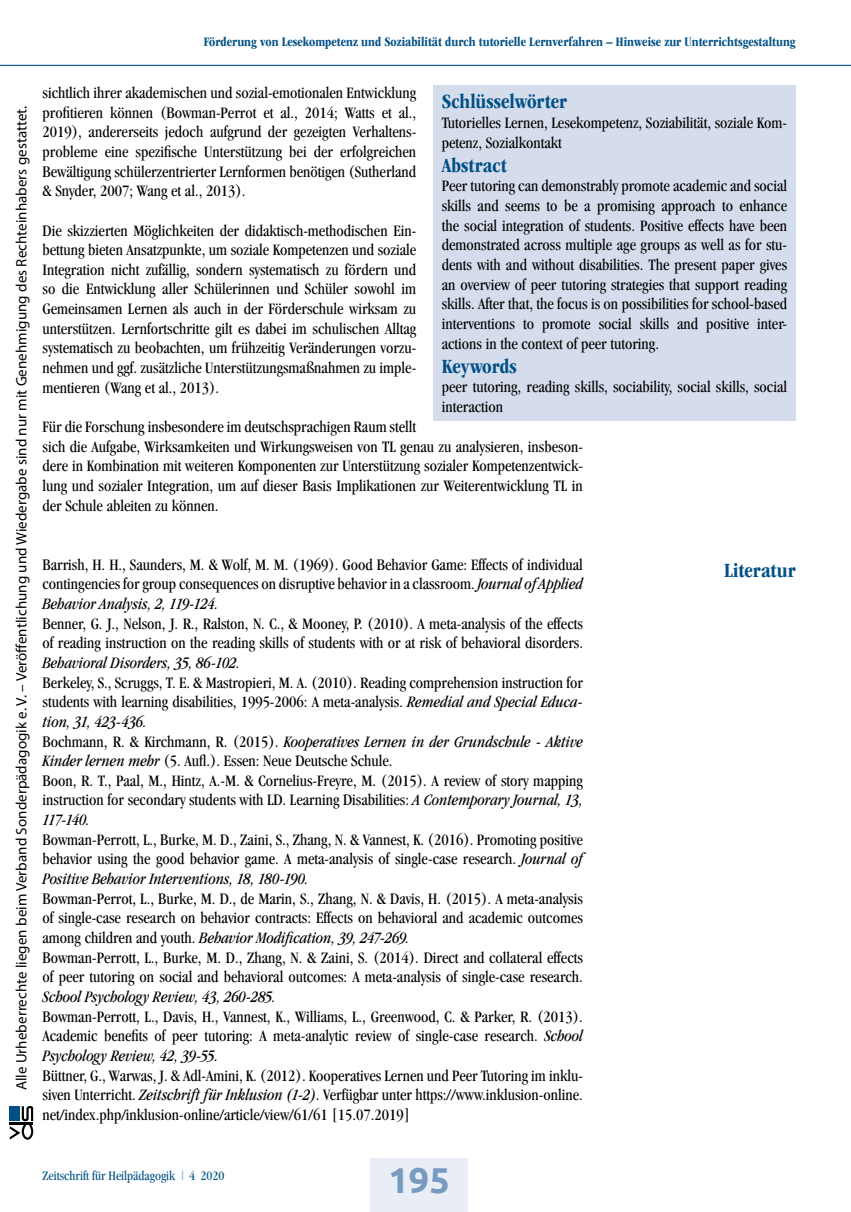
<style>
.page{position:relative;width:851px;height:1212px;background:#fff}
.page>*{position:absolute;margin:0;border:0;box-sizing:border-box;transform-origin:0 0}
.t1{font:700 36px "Ubuntu";color:#799ac0}
.t2{font:900 27px "Myriad Pro";color:#799ac0}
.t3{font:700 condensed 21px "ITC Garamond Std";color:#005086}
.t4{font:condensed 16.5px/19.6px "Garamond";color:#000;text-align:justify}
.t5{font:italic condensed 16.5px "Garamond";color:#000}
.t6{font:15px "Myriad Pro";letter-spacing:.005em;color:#000}
.t7{font:700 condensed 13.5px "ITC Garamond Std";color:#005086}
.t8{font:condensed 13.5px "Garamond";color:#005086}
.s1{font-style:italic}
.s2{color:#799ac0}
</style>
<div class="page">
<svg style="left:10px;top:1106px;width:23px;height:34px"></svg>
<div style="left:370px;top:1158px;width:98px;height:54px;background:#e9edf5"></div>
<hr style="left:0;top:65px;width:850px;height:1px;background:#005086">
<div style="left:433px;top:85px;width:362px;height:335px;background:#d5ddec"></div>
<p class="t7" style="left:204px;top:34px;width:593px">Förderung von Lesekompetenz und Soziabilität durch tutorielle Lernverfahren – Hinweise zur Unterrichtsgestaltung</p>
<p class="t6" style="left:12px;top:1090px;width:986px;rotate:-90deg">Alle Urheberrechte liegen beim Verband Sonderpädagogik e. V. – Veröffentlichung und Wiedergabe sind nur mit Genehmigung des Rechteinhabers gestattet.</p>
<p class="t4" style="left:43px;top:83px;width:375px">sichtlich ihrer akademischen und sozial-emotionalen Entwicklung profitieren können (Bowman-Perrot et al., 2014; Watts et al., 2019), andererseits jedoch aufgrund der gezeigten Verhaltens&shy;probleme eine spezifische Unterstützung bei der erfolgreichen Bewältigung schülerzentrierter Lernformen benötigen (Sutherland &amp; Snyder, 2007; Wang et al., 2013).</p>
<p class="t4" style="left:43px;top:220px;width:375px">Die skizzierten Möglichkeiten der didaktisch-methodischen Ein&shy;bettung bieten Ansatzpunkte, um soziale Kompetenzen und soziale Integration nicht zufällig, sondern systematisch zu fördern und so die Entwicklung aller Schülerinnen und Schüler sowohl im Gemeinsamen Lernen als auch in der Förderschule wirksam zu unterstützen. Lernfortschritte gilt es dabei im schulischen Alltag systematisch zu beobachten, um frühzeitig Veränderungen vorzu&shy;nehmen und ggf. zusätzliche Unterstützungsmaßnahmen zu imple&shy;mentieren (Wang et al., 2013).</p>
<p class="t4" style="left:43px;top:417px;width:542px;text-align:left">Für die Forschung insbesondere im deutschsprachigen Raum stellt<br>sich die Aufgabe, Wirksamkeiten und Wirkungsweisen von TL genau zu analysieren, insbeson&shy;dere in Kombination mit weiteren Komponenten zur Unterstützung sozialer Kompetenzentwick&shy;lung und sozialer Integration, um auf dieser Basis Implikationen zur Weiterentwicklung TL in der Schule ableiten zu können.</p>
<p class="t3" style="left:441px;top:90px;width:127px">Schlüsselwörter</p>
<p class="t4" style="left:441px;top:113px;width:347px">Tutorielles Lernen, Lesekompetenz, Soziabilität, soziale Kom&shy;petenz, Sozialkontakt</p>
<p class="t3" style="left:441px;top:153px;width:67px">Abstract</p>
<p class="t4" style="left:441px;top:176px;width:347px">Peer tutoring can demonstrably promote academic and social skills and seems to be a promising approach to enhance the social integration of students. Positive effects have been demonstrated across multiple age groups as well as for stu&shy;dents with and without disabilities. The present paper gives an overview of peer tutoring strategies that support reading skills. After that, the focus is on possibilities for school-based interventions to promote social skills and positive inter&shy;actions in the context of peer tutoring.</p>
<p class="t3" style="left:441px;top:354px;width:76px">Keywords</p>
<p class="t4" style="left:441px;top:377px;width:347px">peer tutoring, reading skills, sociability, social skills, social interaction</p>
<p class="t4" style="left:43px;top:554px;width:542px">Barrish, H. H., Saunders, M. &amp; Wolf, M. M. (1969). Good Behavior Game: Effects of individual contingencies for group consequences on disruptive behavior in a classroom. <span class="s1">Journal of Applied Behavior Analysis, 2, 119-124.</span></p>
<p class="t4" style="left:43px;top:613px;width:542px">Benner, G. J., Nelson, J. R., Ralston, N. C., &amp; Mooney, P. (2010). A meta-analysis of the effects of reading instruction on the reading skills of students with or at risk of behavioral disorders.</p>
<p class="t5" style="left:43px;top:653px;width:199px">Behavioral Disorders, 35, 86-102.</p>
<p class="t4" style="left:43px;top:672px;width:542px;text-align:left">Berkeley, S., Scruggs, T. E. &amp; Mastropieri, M. A. (2010). Reading comprehension instruction for students with learning disabilities, 1995-2006: A meta-analysis. <span class="s1">Remedial and Special Educa&shy;tion, 31, 423-436.<br></span>Bochmann, R. &amp; Kirchmann, R. (2015). <span class="s1">Kooperatives Lernen in der Grundschule - Aktive Kinder lernen mehr</span> (5. Aufl.). Essen: Neue Deutsche Schule.<br>Boon, R. T., Paal, M., Hintz, A.-M. &amp; Cornelius-Freyre, M. (2015). A review of story mapping instruction for secondary students with LD. Learning Disabilities: <span class="s1">A Contemporary Journal, 13, 117-140.</span></p>
<p class="t4" style="left:43px;top:829px;width:542px">Bowman-Perrott, L., Burke, M. D., Zaini, S., Zhang, N. &amp; Vannest, K. (2016). Promoting positive behavior using the good behavior game. A meta-analysis of single-case research. <span class="s1">Journal of Positive Behavior Interventions, 18, 180-190.</span></p>
<p class="t4" style="left:43px;top:888px;width:542px;text-align:left">Bowman-Perrot, L., Burke, M. D., de Marin, S., Zhang, N. &amp; Davis, H. (2015). A meta-analysis of single-case research on behavior contracts: Effects on behavioral and academic outcomes among children and youth. <span class="s1">Behavior Modification, 39, 247-269.<br></span>Bowman-Perrott, L., Burke, M. D., Zhang, N. &amp; Zaini, S. (2014). Direct and collateral effects of peer tutoring on social and behavioral outcomes: A meta-analysis of single-case research.</p>
<p class="t5" style="left:43px;top:987px;width:235px">School Psychology Review, 43, 260-285.</p>
<p class="t4" style="left:43px;top:1006px;width:542px">Bowman-Perrott, L., Davis, H., Vannest, K., Williams, L., Greenwood, C. &amp; Parker, R. (2013).<br>Academic benefits of peer tutoring: A meta-analytic review of single-case research. <span class="s1">School Psychology Review, 42, 39-55.</span></p>
<p class="t4" style="left:43px;top:1065px;width:542px">Büttner, G., Warwas, J. &amp; Adl-Amini, K. (2012). Kooperatives Lernen und Peer Tutoring im inklu&shy;siven Unterricht. <span class="s1">Zeitschrift für Inklusion (1-2)</span>. Verfügbar unter https://www.inklusion-online. net/index.php/inklusion-online/article/view/61/61 [15.07.2019]</p>
<p class="t3" style="left:724px;top:559px;width:73px">Literatur</p>
<p class="t8" style="left:43px;top:1168px;width:183px">Zeitschrift für Heilpädagogik <span class="s2">|</span> 4 2020</p>
<h1 class="t1" style="left:388px;top:1158px;width:63px">195</h1>
<h2 class="t2" style="left:396px;top:1161px;width:48px">195</h2>
</div>
